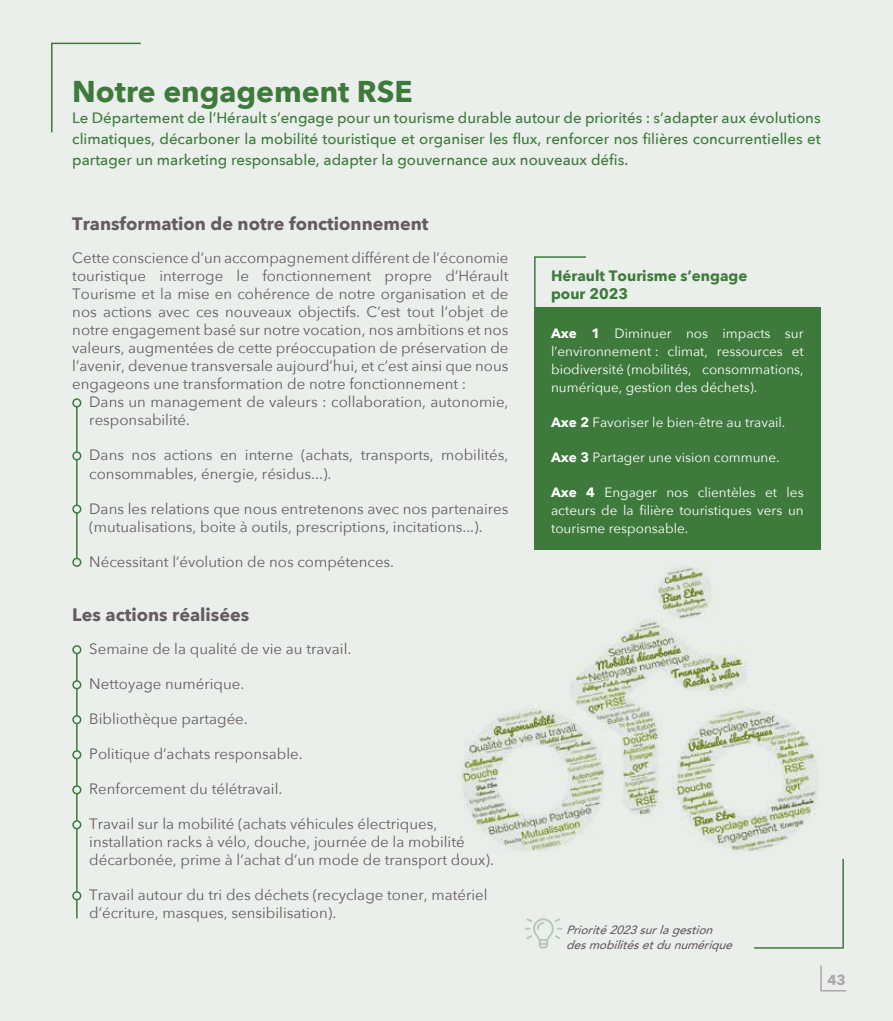
<style>
.page{position:relative;width:893px;height:1021px;background:#fff}
.page>*{position:absolute;margin:0;border:0;box-sizing:border-box;transform-origin:0 0}
.t1{font:700 30px "Avenir Next";color:#3e7a3b}
.t2{font:700 18px "Avenir Next";color:#665c5f}
.t3{font:15px/18px "Avenir Next";color:#665c5f}
.t4{font:500 15px/21px "Avenir Next";color:#3e7a3b;text-align:justify}
.t5{font:700 15px/18px "Avenir Next";color:#3e7a3b}
.t6{font:700 14.4px "Avenir Next";color:#ada6a8}
.t7{font:13.5px/18px "Avenir Next";color:#fff;text-align:justify}
.t8{font:italic 500 12px/14.4px "Avenir";color:#665c5f}
.s1{font-weight:700}
</style>
<div class="page">
<div style="left:0;top:0;width:893px;height:1020px;background:#eaefeb"></div>
<svg style="left:51px;top:42px;width:90px;height:91px"></svg>
<svg style="left:754px;top:858px;width:90px;height:91px"></svg>
<svg style="left:820px;top:965px;width:26px;height:27px"></svg>
<hr style="left:76px;top:401px;width:2px;height:162px;background:#3e7a3b">
<hr style="left:76px;top:648px;width:2px;height:270px;background:#3e7a3b">
<div style="left:73px;top:399px;width:8px;height:8px;background:#eaefeb;border-radius:50%"></div>
<div style="left:72px;top:398px;width:9px;height:9px;border:2px solid #3e7a3b;border-radius:50%"></div>
<div style="left:73px;top:646px;width:8px;height:7px;background:#eaefeb;border-radius:50%"></div>
<div style="left:72px;top:645px;width:9px;height:9px;border:2px solid #3e7a3b;border-radius:50%"></div>
<div style="left:73px;top:452px;width:8px;height:8px;background:#eaefeb;border-radius:50%"></div>
<div style="left:72px;top:451px;width:9px;height:9px;border:2px solid #3e7a3b;border-radius:50%"></div>
<div style="left:73px;top:681px;width:8px;height:7px;background:#eaefeb;border-radius:50%"></div>
<div style="left:72px;top:680px;width:9px;height:9px;border:2px solid #3e7a3b;border-radius:50%"></div>
<div style="left:73px;top:716px;width:8px;height:7px;background:#eaefeb;border-radius:50%"></div>
<div style="left:72px;top:715px;width:9px;height:9px;border:2px solid #3e7a3b;border-radius:50%"></div>
<div style="left:73px;top:505px;width:8px;height:8px;background:#eaefeb;border-radius:50%"></div>
<div style="left:72px;top:504px;width:9px;height:9px;border:2px solid #3e7a3b;border-radius:50%"></div>
<div style="left:73px;top:751px;width:8px;height:7px;background:#eaefeb;border-radius:50%"></div>
<div style="left:72px;top:750px;width:9px;height:9px;border:2px solid #3e7a3b;border-radius:50%"></div>
<div style="left:73px;top:558px;width:8px;height:8px;background:#eaefeb;border-radius:50%"></div>
<div style="left:72px;top:557px;width:9px;height:10px;border:2px solid #3e7a3b;border-radius:50%"></div>
<div style="left:73px;top:786px;width:8px;height:7px;background:#eaefeb;border-radius:50%"></div>
<div style="left:72px;top:785px;width:9px;height:9px;border:2px solid #3e7a3b;border-radius:50%"></div>
<div style="left:73px;top:821px;width:8px;height:7px;background:#eaefeb;border-radius:50%"></div>
<div style="left:72px;top:820px;width:9px;height:9px;border:2px solid #3e7a3b;border-radius:50%"></div>
<div style="left:73px;top:892px;width:8px;height:7px;background:#eaefeb;border-radius:50%"></div>
<div style="left:72px;top:891px;width:9px;height:9px;border:2px solid #3e7a3b;border-radius:50%"></div>
<svg style="left:534px;top:256px;width:52px;height:51px"></svg>
<div style="left:534px;top:307px;width:287px;height:243px;background:#3e7a3b"></div>
<img style="left:459px;top:562px;width:360px;height:290px">
<svg style="left:525px;top:918px;width:37px;height:30px"></svg>
<h1 class="t1" style="left:72px;top:66px;width:342px">Notre engagement RSE</h1>
<p class="t4" style="left:72px;top:107px;width:750px">Le Département de l’Hérault s’engage pour un tourisme durable autour de priorités : s’adapter aux évolutions climatiques, décarboner la mobilité touristique et organiser les flux, renforcer nos filières concurrentielles et partager un marketing responsable, adapter la gouvernance aux nouveaux défis.</p>
<p class="t2" style="left:72px;top:208px;width:358px">Transformation de notre fonctionnement</p>
<p class="t3" style="left:72px;top:248px;width:438px;text-align:justify">Cette conscience d’un accompagnement différent de l’économie touristique interroge le fonctionnement propre d’Hérault Tourisme et la mise en cohérence de notre organisation et de nos actions avec ces nouveaux objectifs. C’est tout l’objet de notre engagement basé sur notre vocation, nos ambitions et nos valeurs, augmentées de cette préoccupation de préservation de l’avenir, devenue transversale aujourd’hui, et c’est ainsi que nous engageons une transformation de notre fonctionnement :</p>
<p class="t3" style="left:89px;top:392px;width:421px">Dans un management de valeurs : collaboration, autonomie, responsabilité.</p>
<p class="t3" style="left:89px;top:445px;width:421px">Dans nos actions en interne (achats, transports, mobilités, consommables, énergie, résidus...).</p>
<p class="t3" style="left:89px;top:498px;width:421px">Dans les relations que nous entretenons avec nos partenaires (mutualisations, boite à outils, prescriptions, incitations...).</p>
<p class="t3" style="left:89px;top:551px;width:306px">Nécessitant l’évolution de nos compétences.</p>
<p class="t2" style="left:72px;top:599px;width:179px">Les actions réalisées</p>
<p class="t3" style="left:89px;top:639px;width:264px">Semaine de la qualité de vie au travail.</p>
<p class="t3" style="left:89px;top:674px;width:156px">Nettoyage numérique.</p>
<p class="t3" style="left:89px;top:709px;width:160px">Bibliothèque partagée.</p>
<p class="t3" style="left:89px;top:744px;width:215px">Politique d’achats responsable.</p>
<p class="t3" style="left:89px;top:779px;width:195px">Renforcement du télétravail.</p>
<p class="t3" style="left:89px;top:814px;width:406px">Travail sur la mobilité (achats véhicules électriques, installation racks à vélo, douche, journée de la mobilité décarbonée, prime à l’achat d’un mode de transport doux).</p>
<p class="t3" style="left:89px;top:885px;width:400px">Travail autour du tri des déchets (recyclage toner, matériel d’écriture, masques, sensibilisation).</p>
<p class="t5" style="left:551px;top:266px;width:198px">Hérault Tourisme s’engage pour 2023</p>
<p class="t7" style="left:551px;top:323px;width:254px"><span class="s1">Axe 1</span> Diminuer nos impacts sur l’environnement : climat, ressources et biodiversité (mobilités, consommations, numérique, gestion des déchets).</p>
<p class="t7" style="left:551px;top:412px;width:236px"><span class="s1">Axe 2</span> Favoriser le bien-être au travail.</p>
<p class="t7" style="left:551px;top:447px;width:230px"><span class="s1">Axe 3</span> Partager une vision commune.</p>
<p class="t7" style="left:551px;top:482px;width:254px"><span class="s1">Axe 4</span> Engager nos clientèles et les acteurs de la filière touristiques vers un tourisme responsable.</p>
<p class="t8" style="left:566px;top:923px;width:170px">Priorité 2023 sur la gestion des mobilités et du numérique</p>
<p class="t6" style="left:827px;top:967px;width:20px">43</p>
</div>
